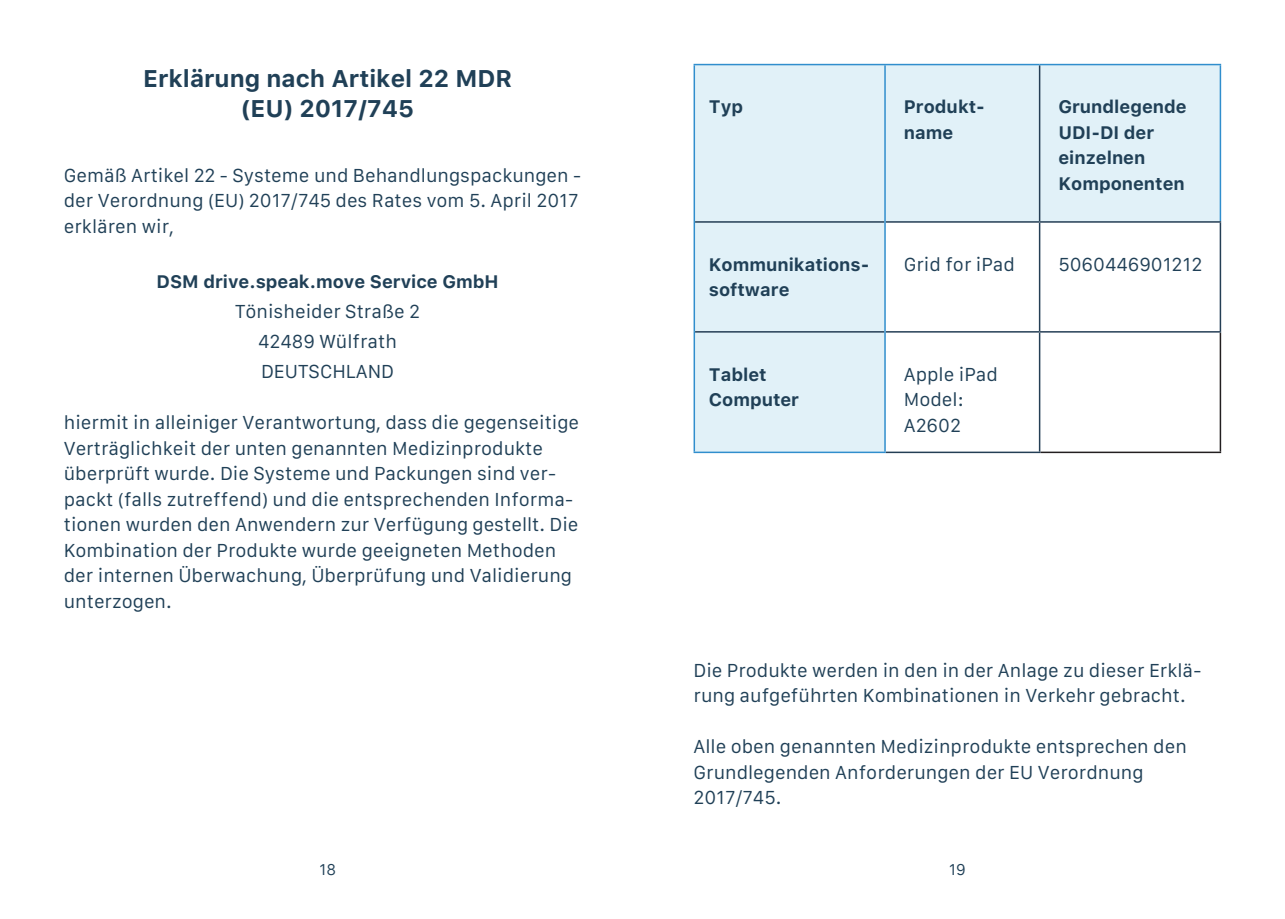
<style>
.page{position:relative;width:1285px;height:919px;background:#fff}
.page>*{position:absolute;margin:0;border:0;box-sizing:border-box;transform-origin:0 0}
.t1{font:700 24px/30px "Galvji";color:#204057;text-align:center}
.t2{font:18px/25.5px "Galvji";color:#204057}
.t3{font:700 18px/25.5px "Galvji";color:#204057}
.t4{font:15px "Galvji";color:#204057}
</style>
<div class="page">
<svg style="left:695px;top:65px;width:524px;height:386px;fill:#e1f1f8"></svg>
<hr style="left:1219px;top:332px;width:1px;height:119px;background:#231f20">
<hr style="left:1040px;top:451px;width:180px;height:2px;background:#231f20">
<hr style="left:1038px;top:65px;width:2px;height:156px;background:#243e55">
<hr style="left:1038px;top:223px;width:2px;height:108px;background:#243e55">
<hr style="left:1038px;top:332px;width:2px;height:119px;background:#243e55">
<hr style="left:885px;top:451px;width:155px;height:2px;background:#243e55">
<hr style="left:884px;top:64px;width:155px;height:1px;background:#308ecd">
<hr style="left:1039px;top:64px;width:181px;height:1px;background:#308ecd">
<hr style="left:1219px;top:65px;width:1px;height:156px;background:#308ecd">
<hr style="left:695px;top:221px;width:189px;height:2px;background:#243e55">
<hr style="left:885px;top:221px;width:154px;height:2px;background:#243e55">
<hr style="left:1039px;top:221px;width:181px;height:2px;background:#243e55">
<hr style="left:1219px;top:223px;width:1px;height:108px;background:#243e55">
<hr style="left:695px;top:331px;width:189px;height:1px;background:#243e55">
<hr style="left:885px;top:331px;width:154px;height:1px;background:#243e55">
<hr style="left:1039px;top:331px;width:181px;height:1px;background:#243e55">
<hr style="left:693px;top:64px;width:191px;height:1px;background:#308ecd">
<hr style="left:693px;top:65px;width:2px;height:157px;background:#308ecd">
<hr style="left:884px;top:65px;width:1px;height:157px;background:#308ecd">
<hr style="left:693px;top:222px;width:2px;height:110px;background:#308ecd">
<hr style="left:884px;top:222px;width:1px;height:110px;background:#308ecd">
<hr style="left:693px;top:332px;width:2px;height:119px;background:#308ecd">
<hr style="left:884px;top:332px;width:1px;height:119px;background:#308ecd">
<hr style="left:693px;top:451px;width:192px;height:2px;background:#308ecd">
<h1 class="t1" style="left:143px;top:64px;width:370px">Erklärung nach Artikel 22 MDR (EU) 2017/745</h1>
<p class="t2" style="left:64px;top:163px;width:518px">Gemäß Artikel 22 - Systeme und Behandlungspackungen - der Verordnung (EU) 2017/745 des Rates vom 5. April 2017 erklären wir,</p>
<p class="t3" style="left:156px;top:269px;width:343px">DSM drive.speak.move Service GmbH</p>
<p class="t2" style="left:235px;top:297px;width:186px;line-height:30px;text-align:center">Tönisheider Straße 2<br>42489 Wülfrath<br>DEUTSCHLAND</p>
<p class="t2" style="left:64px;top:410px;width:517px">hiermit in alleiniger Verantwortung, dass die gegenseitige Verträglichkeit der unten genannten Medizinprodukte überprüft wurde. Die Systeme und Packungen sind ver&shy;packt (falls zutreffend) und die entsprechenden Informa&shy;tionen wurden den Anwendern zur Verfügung gestellt. Die Kombination der Produkte wurde geeigneten Methoden der internen Überwachung, Überprüfung und Validierung unterzogen.</p>
<p class="t3" style="left:708px;top:94px;width:36px">Typ</p>
<p class="t3" style="left:903px;top:94px;width:83px">Produkt&shy;name</p>
<p class="t3" style="left:1058px;top:94px;width:130px">Grundlegende<br>UDI-DI der einzelnen<br>Komponenten</p>
<p class="t3" style="left:708px;top:252px;width:162px">Kommunikations&shy;software</p>
<p class="t2" style="left:903px;top:252px;width:113px">Grid for iPad</p>
<p class="t2" style="left:1058px;top:252px;width:145px">5060446901212</p>
<p class="t3" style="left:708px;top:361px;width:92px">Tablet<br>Computer</p>
<p class="t2" style="left:903px;top:362px;width:95px">Apple iPad<br>Model:<br>A2602</p>
<p class="t2" style="left:693px;top:658px;width:509px">Die Produkte werden in den in der Anlage zu dieser Erklä&shy;rung aufgeführten Kombinationen in Verkehr gebracht.</p>
<p class="t2" style="left:693px;top:734px;width:495px">Alle oben genannten Medizinprodukte entsprechen den<br>Grundlegenden Anforderungen der EU Verordnung<br>2017/745.</p>
<p class="t4" style="left:319px;top:861px;width:18px">18</p>
<p class="t4" style="left:948px;top:861px;width:18px">19</p>
</div>
